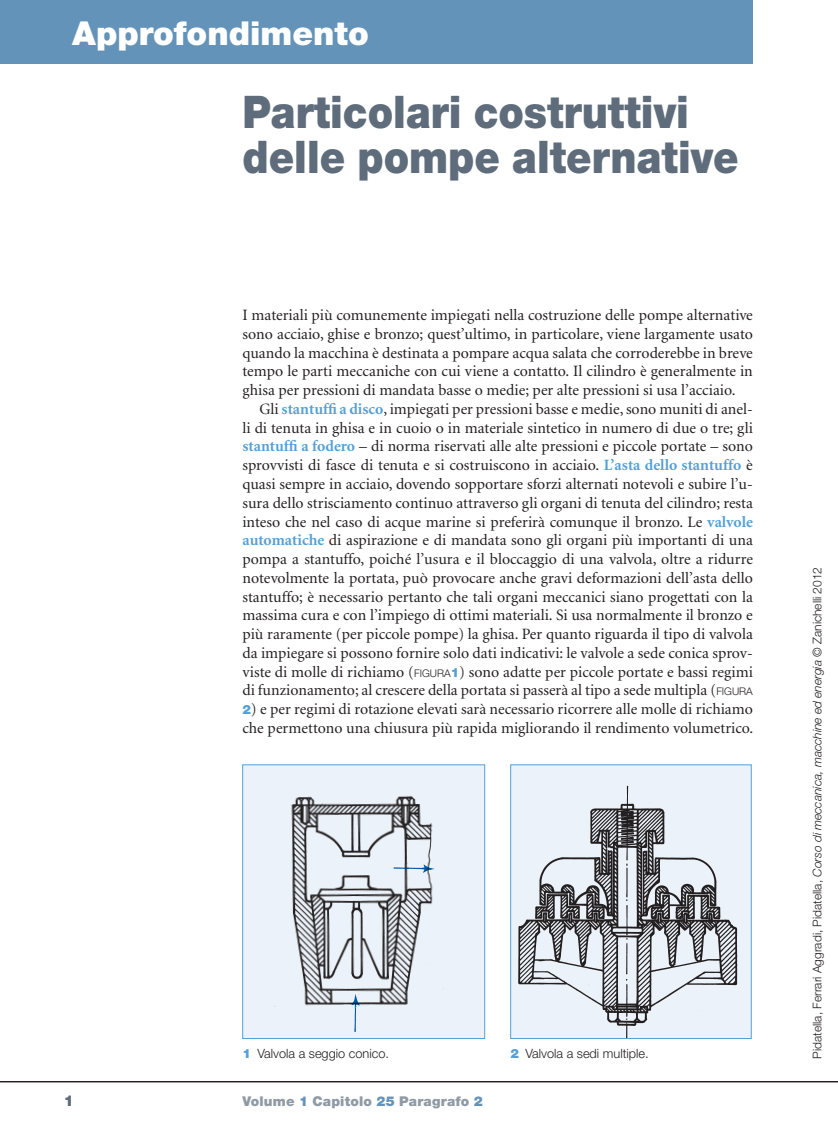
<style>
.page{position:relative;width:838px;height:1132px;background:#fff}
.page>*{position:absolute;margin:0;border:0;box-sizing:border-box;transform-origin:0 0}
.t1{font:900 45px/45px "Helvetica Neue";color:#5e6c7c;scale:.9 1}
.B_tit_par{font:900 33px "Helvetica Neue";color:#fff}
._01_testo_corpo_-cap{font:15.75px/18.8px "Minion";color:#231f20;text-align:justify}
._01_testo_corpo{font:15.75px/18.8px "Minion";color:#231f20;text-align:justify}
.t2{font:900 15px "Helvetica Neue";color:#5e6c7c}
._01_corpo_testo_rien{font:900 13.5px "Helvetica Neue";letter-spacing:.015em;color:#8f9aa5}
._08_testo_didascalia{font:300 12.75px "Helvetica Neue";color:#231f20}
.t3{font:300 12px "Helvetica Neue";color:#231f20}
.s1{font-weight:700;color:#56a0d5}
.s2{font-family:"Helvetica Neue";font-weight:300;font-size:10.5px}
.s3{font-family:"Helvetica Neue";font-weight:900;font-size:12.75px;color:#56a0d5}
.s4{font-weight:900;color:#56a0d5}
.s5{color:#6493b9}
.s6{font-style:italic}
</style>
<div class="page">
<div style="left:0;top:0;width:753px;height:64px;background:#6493b9"></div>
<hr style="left:0;top:1080px;width:838px;height:1px;background:#231f20">
<img style="left:512px;top:768px;width:237px;height:268px">
<div style="left:510px;top:764px;width:241px;height:274px;border:1px solid #56a0d5"></div>
<div style="left:243px;top:764px;width:241px;height:274px;background:#ecf2f9"></div>
<img style="left:274px;top:796px;width:160px;height:236px">
<div style="left:242px;top:764px;width:243px;height:274px;border:1px solid #56a0d5"></div>
<p class="B_tit_par" style="left:72px;top:13px;width:298px">Approfondimento</p>
<p class="t1" style="left:242px;top:89px;width:553px">Particolari costruttivi delle pompe alternative</p>
<p class="_01_testo_corpo" style="left:242px;top:306px;width:512px">I materiali più comunemente impiegati nella costruzione delle pompe alternative sono acciaio, ghise e bronzo; quest’ultimo, in particolare, viene largamente usato quando la macchina è destinata a pompare acqua salata che corroderebbe in breve tempo le parti meccaniche con cui viene a contatto. Il cilindro è generalmente in ghisa per pressioni di mandata basse o medie; per alte pressioni si usa l’acciaio.</p>
<p class="_01_testo_corpo_-cap" style="left:242px;top:400px;width:512px;text-indent:17px">Gli <span class="s1">stantuffi a disco</span>, impiegati per pressioni basse e medie, sono muniti di anel&shy;li di tenuta in ghisa e in cuoio o in materiale sintetico in numero di due o tre; gli <span class="s1">stantuffi a fodero</span> – di norma riservati alle alte pressioni e piccole portate – sono sprovvisti di fasce di tenuta e si costruiscono in acciaio. <span class="s1">L’asta dello stantuffo</span> è quasi sempre in acciaio, dovendo sopportare sforzi alternati notevoli e subire l’u&shy;sura dello strisciamento continuo attraverso gli organi di tenuta del cilindro; resta inteso che nel caso di acque marine si preferirà comunque il bronzo. Le <span class="s1">valvole automatiche</span> di aspirazione e di mandata sono gli organi più importanti di una pompa a stantuffo, poiché l’usura e il bloccaggio di una valvola, oltre a ridurre notevolmente la portata, può provocare anche gravi deformazioni dell’asta dello stantuffo; è necessario pertanto che tali organi meccanici siano progettati con la massima cura e con l’impiego di ottimi materiali. Si usa normalmente il bronzo e più raramente (per piccole pompe) la ghisa. Per quanto riguarda il tipo di valvola da impiegare si possono fornire solo dati indicativi: le valvole a sede conica sprov&shy;viste di molle di richiamo (<span class="s2">FIGURA</span><span class="s3">1</span>) sono adatte per piccole portate e bassi regimi di funzionamento; al crescere della portata si passerà al tipo a sede multipla (<span class="s2">FIGURA</span></p>
<p class="_01_testo_corpo_-cap" style="left:242px;top:700px;width:512px"><span class="s3">2</span>) e per regimi di rotazione elevati sarà necessario ricorrere alle molle di richiamo che permettono una chiusura più rapida migliorando il rendimento volumetrico.</p>
<p class="_08_testo_didascalia" style="left:242px;top:1045px;width:148px"><span class="s4">1</span> Valvola a seggio conico.</p>
<p class="_08_testo_didascalia" style="left:510px;top:1045px;width:140px"><span class="s4">2</span> Valvola a sedi multiple.</p>
<p class="t2" style="left:64px;top:1091px;width:12px">1</p>
<p class="_01_corpo_testo_rien" style="left:242px;top:1093px;width:242px">Volume <span class="s5">1</span> Capitolo <span class="s5">25</span> Paragrafo <span class="s5">2</span></p>
<p class="t3" style="left:810px;top:1058px;width:493px;rotate:-90deg">Pidatella, Ferrari Aggradi, Pidatella, <span class="s6">Corso di meccanica, macchine ed energia</span> © Zanichelli 2012</p>
</div>
